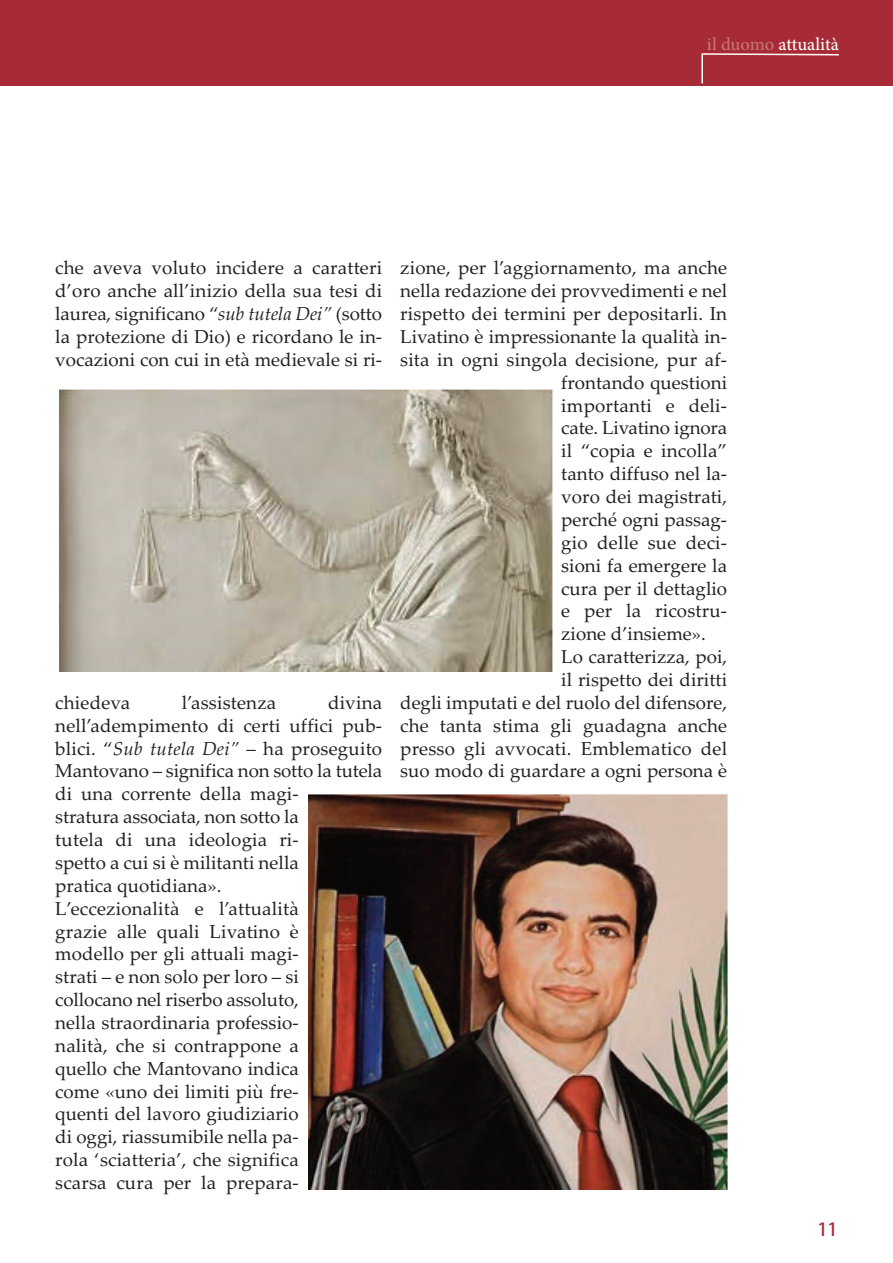
<style>
.page{position:relative;width:893px;height:1263px;background:#fff}
.page>*{position:absolute;margin:0;border:0;box-sizing:border-box;transform-origin:0 0}
.t1{font:18.75px/22.8px "Palatino Linotype";letter-spacing:.005em;color:#231f20;text-align:justify}
.t2{font:18px "Adobe Hebrew";letter-spacing:-.005em;color:#fff}
.t3{font:18px "Adobe Heiti Std";color:#a72b36}
.s1{color:#c97677}
.s2{font-style:italic}
</style>
<div class="page">
<div style="left:0;top:0;width:893px;height:85px;background:#a72b36"></div>
<svg style="left:701px;top:53px;width:138px;height:31px"></svg>
<img style="left:60px;top:388px;width:494px;height:284px">
<img style="left:309px;top:793px;width:420px;height:396px">
<p class="t2" style="left:707px;top:37px;width:133px"><span class="s1">il duomo</span> attualità</p>
<p class="t1" style="left:55px;top:257px;width:328px">che aveva voluto incidere a caratteri d’oro anche all’inizio della sua tesi di laurea, significano “<span class="s2">sub tutela Dei”</span> (sotto la protezione di Dio) e ricordano le in&shy;vocazioni con cui in età medievale si ri-</p>
<p class="t1" style="left:55px;top:691px;width:328px;text-align:left;text-indent:273px">divina nell’adempimento di certi uffici pub&shy;blici. “<span class="s2">Sub tutela Dei”</span> – ha proseguito<br>Mantovano – significa non sotto la tutela di una corrente della magi-<br>stratura associata, non sotto la<br>tutela di una ideologia ri-<br>spetto a cui si è militanti nella<br>pratica quotidiana».<br>L’eccezionalità e l’attualità<br>grazie alle quali Livatino è<br>modello per gli attuali magi-<br>strati – e non solo per loro – si<br>collocano nel riserbo assoluto,<br>nella straordinaria professio-<br>nalità, che si contrappone a<br>quello che Mantovano indica<br>come «uno dei limiti più fre-<br>quenti del lavoro giudiziario<br>di oggi, riassumibile nella pa-<br>rola ‘sciatteria’, che significa<br>scarsa cura per la prepara-</p>
<p class="t1" style="left:55px;top:691px;width:76px">chiedeva</p>
<p class="t1" style="left:182px;top:691px;width:96px">l’assistenza</p>
<p class="t1" style="left:400px;top:256px;width:328px">zione, per l’aggiornamento, ma anche</p>
<p class="t1" style="left:400px;top:279px;width:328px">nella redazione dei provvedimenti e nel</p>
<p class="t1" style="left:400px;top:302px;width:328px">rispetto dei termini per depositarli. In</p>
<p class="t1" style="left:400px;top:325px;width:328px">Livatino è impressionante la qualità in-</p>
<p class="t1" style="left:400px;top:348px;width:328px">sita in ogni singola decisione, pur af-</p>
<p class="t1" style="left:561px;top:371px;width:167px">frontando questioni</p>
<p class="t1" style="left:561px;top:394px;width:167px">importanti e deli-</p>
<p class="t1" style="left:561px;top:417px;width:167px">cate. Livatino ignora</p>
<p class="t1" style="left:561px;top:439px;width:167px">il “copia e incolla”</p>
<p class="t1" style="left:561px;top:462px;width:167px">tanto diffuso nel la-</p>
<p class="t1" style="left:561px;top:485px;width:167px">voro dei magistrati,</p>
<p class="t1" style="left:561px;top:508px;width:167px">perché ogni passag-</p>
<p class="t1" style="left:561px;top:531px;width:167px">gio delle sue deci-</p>
<p class="t1" style="left:561px;top:554px;width:167px">sioni fa emergere la</p>
<p class="t1" style="left:561px;top:577px;width:167px">cura per il dettaglio</p>
<p class="t1" style="left:561px;top:599px;width:167px">e per la ricostru-</p>
<p class="t1" style="left:561px;top:622px;width:146px">zione d’insieme».</p>
<p class="t1" style="left:561px;top:645px;width:167px">Lo caratterizza, poi,</p>
<p class="t1" style="left:561px;top:668px;width:167px">il rispetto dei diritti</p>
<p class="t1" style="left:400px;top:691px;width:328px">degli imputati e del ruolo del difensore,</p>
<p class="t1" style="left:400px;top:714px;width:328px">che tanta stima gli guadagna anche</p>
<p class="t1" style="left:400px;top:737px;width:328px">presso gli avvocati. Emblematico del</p>
<p class="t1" style="left:400px;top:759px;width:328px">suo modo di guardare a ogni persona è</p>
<p class="t3" style="left:817px;top:1219px;width:22px">11</p>
</div>
